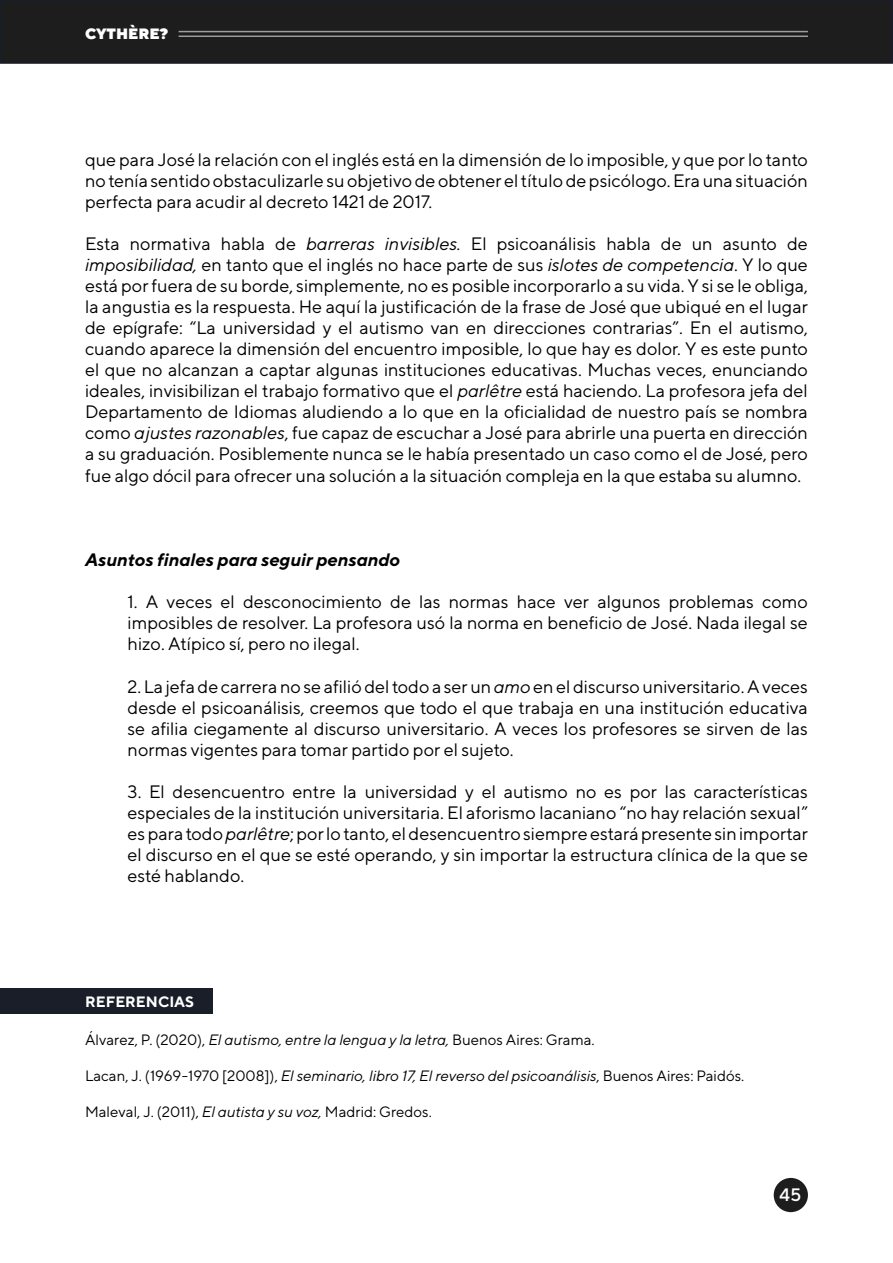
<style>
.page{position:relative;width:893px;height:1263px;background:#fff}
.page>*{position:absolute;margin:0;border:0;box-sizing:border-box;transform-origin:0 0}
.t1{font:18px/21px "TT Norms";color:#000;text-align:justify}
.t2{font:italic 700 18px "TT Norms";color:#000}
.t3{font:500 18px "TT Norms";color:#fff}
.t4{font:15px "TT Norms";color:#000}
.t5{font:700 15px "TT Norms";color:#fff}
.t6{font:900 15px "TT Norms";color:#fff}
.s1{font-style:italic}
</style>
<div class="page">
<div style="left:0;top:0;width:893px;height:64px;background:#1d1d1d;border:2px solid #191e28"></div>
<hr style="left:179px;top:31px;width:629px;height:1px;background:#9d9d9d">
<hr style="left:179px;top:36px;width:629px;height:1px;background:#9d9d9d">
<div style="left:774px;top:1178px;width:34px;height:34px;background:#1d1d1d;border-radius:50%"></div>
<div style="left:0;top:989px;width:213px;height:25px;background:#191e28"></div>
<p class="t6" style="left:85px;top:24px;width:85px">CYTHÈRE?</p>
<p class="t1" style="left:85px;top:149px;width:724px">que para José la relación con el inglés está en la dimensión de lo imposible, y que por lo tanto no tenía sentido obstaculizarle su objetivo de obtener el título de psicólogo. Era una situación perfecta para acudir al decreto 1421 de 2017.</p>
<p class="t1" style="left:85px;top:233px;width:724px">Esta normativa habla de <span class="s1">barreras invisibles.</span> El psicoanálisis habla de un asunto de <span class="s1">imposibilidad,</span> en tanto que el inglés no hace parte de sus <span class="s1">islotes de competencia</span>. Y lo que está por fuera de su borde, simplemente, no es posible incorporarlo a su vida. Y si se le obliga, la angustia es la respuesta. He aquí la justificación de la frase de José que ubiqué en el lugar de epígrafe: “La universidad y el autismo van en direcciones contrarias”. En el autismo, cuando aparece la dimensión del encuentro imposible, lo que hay es dolor. Y es este punto el que no alcanzan a captar algunas instituciones educativas. Muchas veces, enunciando ideales, invisibilizan el trabajo formativo que el <span class="s1">parlêtre</span> está haciendo. La profesora jefa del Departamento de Idiomas aludiendo a lo que en la oficialidad de nuestro país se nombra como <span class="s1">ajustes razonables</span>, fue capaz de escuchar a José para abrirle una puerta en dirección a su graduación. Posiblemente nunca se le había presentado un caso como el de José, pero fue algo dócil para ofrecer una solución a la situación compleja en la que estaba su alumno.</p>
<p class="t2" style="left:85px;top:548px;width:317px">Asuntos finales para seguir pensando</p>
<p class="t1" style="left:128px;top:591px;width:682px">1. A veces el desconocimiento de las normas hace ver algunos problemas como imposibles de resolver. La profesora usó la norma en beneficio de José. Nada ilegal se hizo. Atípico sí, pero no ilegal.</p>
<p class="t1" style="left:128px;top:675px;width:682px">2. La jefa de carrera no se afilió del todo a ser un <span class="s1">amo</span> en el discurso universitario. A veces desde el psicoanálisis, creemos que todo el que trabaja en una institución educativa se afilia ciegamente al discurso universitario. A veces los profesores se sirven de las normas vigentes para tomar partido por el sujeto.</p>
<p class="t1" style="left:128px;top:781px;width:682px">3. El desencuentro entre la universidad y el autismo no es por las características especiales de la institución universitaria. El aforismo lacaniano “no hay relación sexual” es para todo <span class="s1">parlêtre</span>; por lo tanto, el desencuentro siempre estará presente sin importar el discurso en el que se esté operando, y sin importar la estructura clínica de la que se esté hablando.</p>
<p class="t5" style="left:85px;top:992px;width:111px">REFERENCIAS</p>
<p class="t4" style="left:85px;top:1030px;width:511px">Álvarez, P. (2020), <span class="s1">El autismo, entre la lengua y la letra,</span> Buenos Aires: Grama.</p>
<p class="t4" style="left:85px;top:1066px;width:661px">Lacan, J. (1969-1970 [2008]), <span class="s1">El seminario, libro 17, El reverso del psicoanálisis</span>, Buenos Aires: Paidós.</p>
<p class="t4" style="left:85px;top:1103px;width:348px">Maleval, J. (2011), <span class="s1">El autista y su voz,</span> Madrid: Gredos.</p>
<p class="t3" style="left:779px;top:1183px;width:24px">45</p>
</div>
